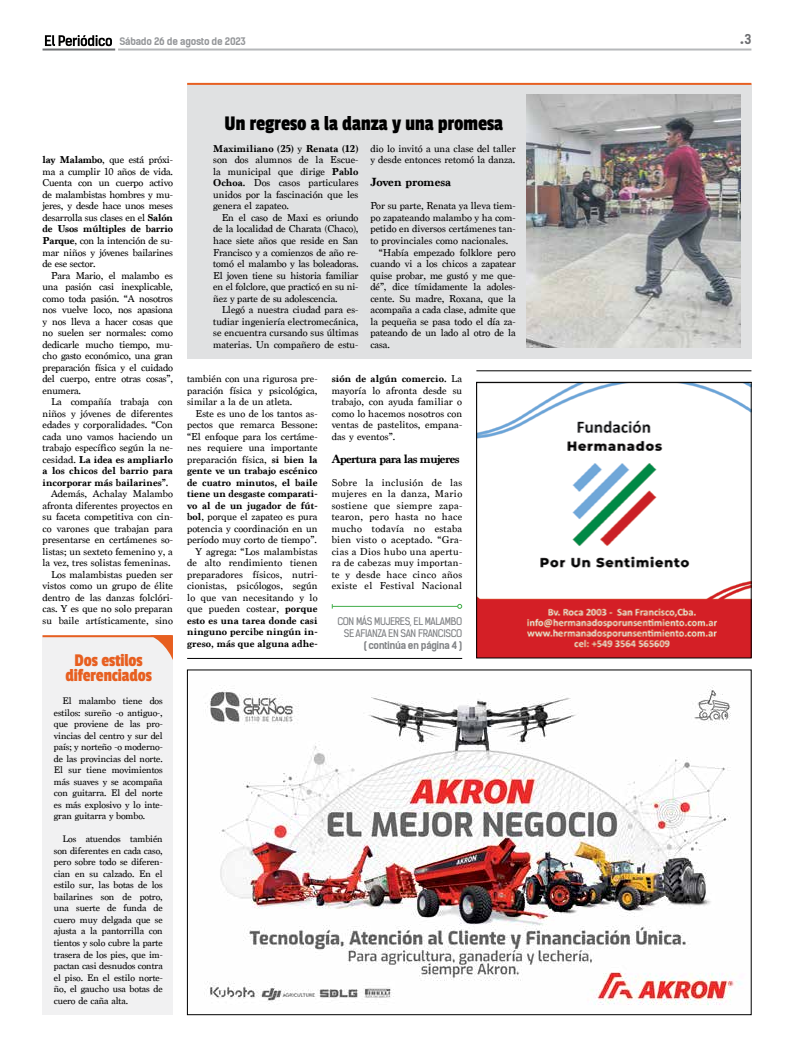
<style>
.page{position:relative;width:794px;height:1049px;background:#fff}
.page>*{position:absolute;margin:0;border:0;box-sizing:border-box;transform-origin:0 0}
.t1{font:21.8px "Passion One";color:#000;scale:.94 1}
.t2{font:18.7px/15px "Passion One";letter-spacing:-.005em;color:#e75f20;text-align:center;scale:.94 1}
.t3{font:700 13px "Kelson Sans";color:#6d6e71}
.t4{font:700 12.5px "Marion";letter-spacing:-.05em;color:#000}
.t5{font:700 12.5px "Marion";color:#000}
.t6{font:10.5px/11.5px "Marion";color:#000;text-align:justify}
.t7{font:10px/11.5px "Marion";letter-spacing:-.01em;color:#000;text-align:justify}
.t8{font:10px/12px "Kelson Sans";letter-spacing:-.04em;color:#808285;text-align:right}
.t9{font:700 10px "Kelson Sans RU";letter-spacing:-.025em;color:#939598}
.t10{font:700 10px "Kelson Sans RU";letter-spacing:-.04em;color:#808285}
.s1{font-weight:700}
</style>
<div class="page">
<img style="left:205px;top:685px;width:537px;height:320px">
<hr style="left:187px;top:658px;width:275px;height:1px;background:#000">
<hr style="left:476px;top:370px;width:275px;height:1px;background:#000">
<hr style="left:332px;top:606px;width:126px;height:1px;background:#41ad49">
<svg style="left:457px;top:604px;width:5px;height:5px"></svg>
<hr style="left:43px;top:49px;width:72px;height:2px;background:#6d6e71">
<svg style="left:45px;top:35px;width:67px;height:11px"></svg>
<hr style="left:118px;top:49px;width:633px;height:2px;background:#b6b8ba">
<div style="left:43px;top:635px;width:130px;height:380px;background:#f1f1f2"></div>
<hr style="left:43px;top:635px;width:129px;height:2px;background:#e75f20">
<svg style="left:150px;top:635px;width:23px;height:25px"></svg>
<div style="left:187px;top:85px;width:564px;height:274px;background:#e0e1e2"></div>
<hr style="left:187px;top:83px;width:564px;height:2px;background:#e75f20">
<img style="left:478px;top:384px;width:271px;height:272px">
<div style="left:476px;top:382px;width:275px;height:276px;border:1px solid #000"></div>
<img style="left:527px;top:94px;width:213px;height:253px">
<p class="t9" style="left:119px;top:35px;width:128px">Sábado 26 de agosto de 2023</p>
<p class="t6" style="left:43px;top:154px;width:132px"><span class="s1">lay Malambo</span>, que está próxi&shy;ma a cumplir 10 años de vida.<br>Cuenta con un cuerpo activo de malambistas hombres y mu&shy;jeres, y desde hace unos meses desarrolla sus clases en el <span class="s1">Salón de Usos múltiples de barrio Parque</span>, con la intención de su&shy;mar niños y jóvenes bailarines de ese sector.</p>
<p class="t6" style="left:43px;top:269px;width:132px;text-indent:9px">Para Mario, el malambo es una pasión casi inexplicable, como toda pasión. “A nosotros nos vuelve loco, nos apasiona y nos lleva a hacer cosas que no suelen ser normales: como dedicarle mucho tiempo, mu&shy;cho gasto económico, una gran preparación física y el cuidado del cuerpo, entre otras cosas”, enumera.</p>
<p class="t6" style="left:43px;top:396px;width:132px;text-indent:9px">La compañía trabaja con niños y jóvenes de diferentes edades y corporalidades. “Con cada uno vamos haciendo un trabajo específico según la ne&shy;cesidad. <span class="s1">La idea es ampliarlo a los chicos del barrio para incorporar más bailarines”.</span></p>
<p class="t6" style="left:43px;top:488px;width:132px;text-align:right">Además, Achalay Malambo afronta diferentes proyectos en su faceta competitiva con cin&shy;co varones que trabajan para presentarse en certámenes so&shy;listas; un sexteto femenino y, a la vez, tres solistas femeninas.<br>Los malambistas pueden ser vistos como un grupo de élite dentro de las danzas folclóri&shy;cas. Y es que no solo preparan su baile artísticamente, sino</p>
<h2 class="t2" style="left:65px;top:653px;width:93px">Dos estilos diferenciados</h2>
<p class="t7" style="left:54px;top:695px;width:110px;text-indent:8px">El malambo tiene dos estilos: sureño -o antiguo-, que proviene de las pro&shy;vincias del centro y sur del país; y norteño -o moderno&shy;de las provincias del norte.<br>El sur tiene movimientos más suaves y se acompaña con guitarra. El del norte es más explosivo y lo inte&shy;gran guitarra y bombo.</p>
<p class="t7" style="left:54px;top:833px;width:110px;text-indent:8px">Los atuendos también son diferentes en cada caso, pero sobre todo se diferen&shy;cian en su calzado. En el estilo sur, las botas de los bailarines son de potro, una suerte de funda de cuero muy delgada que se ajusta a la pantorrilla con tientos y solo cubre la parte trasera de los pies, que im&shy;pactan casi desnudos contra el piso. En el estilo norte&shy;ño, el gaucho usa botas de cuero de caña alta.</p>
<h1 class="t1" style="left:225px;top:112px;width:298px">Un regreso a la danza y una promesa</h1>
<p class="t6" style="left:213px;top:143px;width:147px"><span class="s1">Maximiliano (25)</span> y <span class="s1">Renata (12) </span>son dos alumnos de la Escue&shy;la municipal que dirige <span class="s1">Pablo Ochoa.</span> Dos casos particulares unidos por la fascinación que les genera el zapateo.</p>
<p class="t6" style="left:213px;top:212px;width:147px;text-indent:9px">En el caso de Maxi es oriundo de la localidad de Charata (Chaco), hace siete años que reside en San Francisco y a comienzos de año re&shy;tomó el malambo y las boleadoras.<br>El joven tiene su historia familiar en el folclore, que practicó en su ni&shy;ñez y parte de su adolescencia.</p>
<p class="t6" style="left:213px;top:304px;width:147px;text-indent:9px">Llegó a nuestra ciudad para es&shy;tudiar ingeniería electromecánica, se encuentra cursando sus últimas materias. Un compañero de estu-</p>
<p class="t6" style="left:370px;top:143px;width:147px">dio lo invitó a una clase del taller y desde entonces retomó la danza.</p>
<p class="t5" style="left:370px;top:175px;width:82px">Joven promesa</p>
<p class="t6" style="left:370px;top:200px;width:147px">Por su parte, Renata ya lleva tiem-</p>
<p class="t6" style="left:370px;top:212px;width:147px">po zapateando malambo y ha com-</p>
<p class="t6" style="left:370px;top:223px;width:147px">petido en diversos certámenes tan-</p>
<p class="t6" style="left:370px;top:235px;width:139px">to provinciales como nacionales.</p>
<p class="t6" style="left:379px;top:246px;width:138px">“Había empezado folklore pero</p>
<p class="t6" style="left:370px;top:258px;width:147px">cuando vi a los chicos a zapatear</p>
<p class="t6" style="left:370px;top:269px;width:147px">quise probar, me gustó y me que-</p>
<p class="t6" style="left:370px;top:281px;width:147px">dé”, dice tímidamente la adoles-</p>
<p class="t6" style="left:370px;top:292px;width:147px">cente. Su madre, Roxana, que la</p>
<p class="t6" style="left:370px;top:304px;width:147px">acompaña a cada clase, admite que</p>
<p class="t6" style="left:370px;top:316px;width:147px">la pequeña se pasa todo el día za-</p>
<p class="t6" style="left:370px;top:327px;width:147px">pateando de un lado al otro de la</p>
<p class="t6" style="left:370px;top:339px;width:21px">casa.</p>
<p class="t6" style="left:187px;top:373px;width:132px">también con una rigurosa pre&shy;paración física y psicológica, similar a la de un atleta.</p>
<p class="t6" style="left:187px;top:408px;width:132px;text-align:right">Este es uno de los tantos as&shy;pectos que remarca Bessone: “El enfoque para los certáme&shy;nes requiere una importante preparación física, <span class="s1">si bien la gente ve un trabajo escénico de cuatro minutos, el baile tiene un desgaste comparati&shy;vo al de un jugador de fút&shy;bol</span>, porque el zapateo es pura potencia y coordinación en un período muy corto de tiempo”.<br>Y agrega: “Los malambistas de alto rendimiento tienen preparadores físicos, nutri&shy;cionistas, psicólogos, según lo que van necesitando y lo que pueden costear, <span class="s1">porque esto es una tarea donde casi ninguno percibe ningún in&shy;greso, más que alguna adhe-</span></p>
<p class="t6" style="left:332px;top:373px;width:132px"><span class="s1">sión de algún comercio.</span> La mayoría lo afronta desde su trabajo, con ayuda familiar o como lo hacemos nosotros con ventas de pastelitos, empana&shy;das y eventos”.</p>
<p class="t4" style="left:332px;top:451px;width:129px">Apertura para las mujeres</p>
<p class="t6" style="left:332px;top:477px;width:132px">Sobre la inclusión de las mujeres en la danza, Mario sostiene que siempre zapa&shy;tearon, pero hasta no hace mucho todavía no estaba bien visto o aceptado. “Gra&shy;cias a Dios hubo una apertu&shy;ra de cabezas muy importan&shy;te y desde hace cinco años existe el Festival Nacional</p>
<p class="t8" style="left:337px;top:615px;width:126px">CON MÁS MUJERES, EL MALAMBO<br>SE AFIANZA EN SAN FRANCISCO</p>
<p class="t10" style="left:364px;top:639px;width:100px">( continúa en página 4 )</p>
<p class="t3" style="left:739px;top:33px;width:14px">•3</p>
</div>
